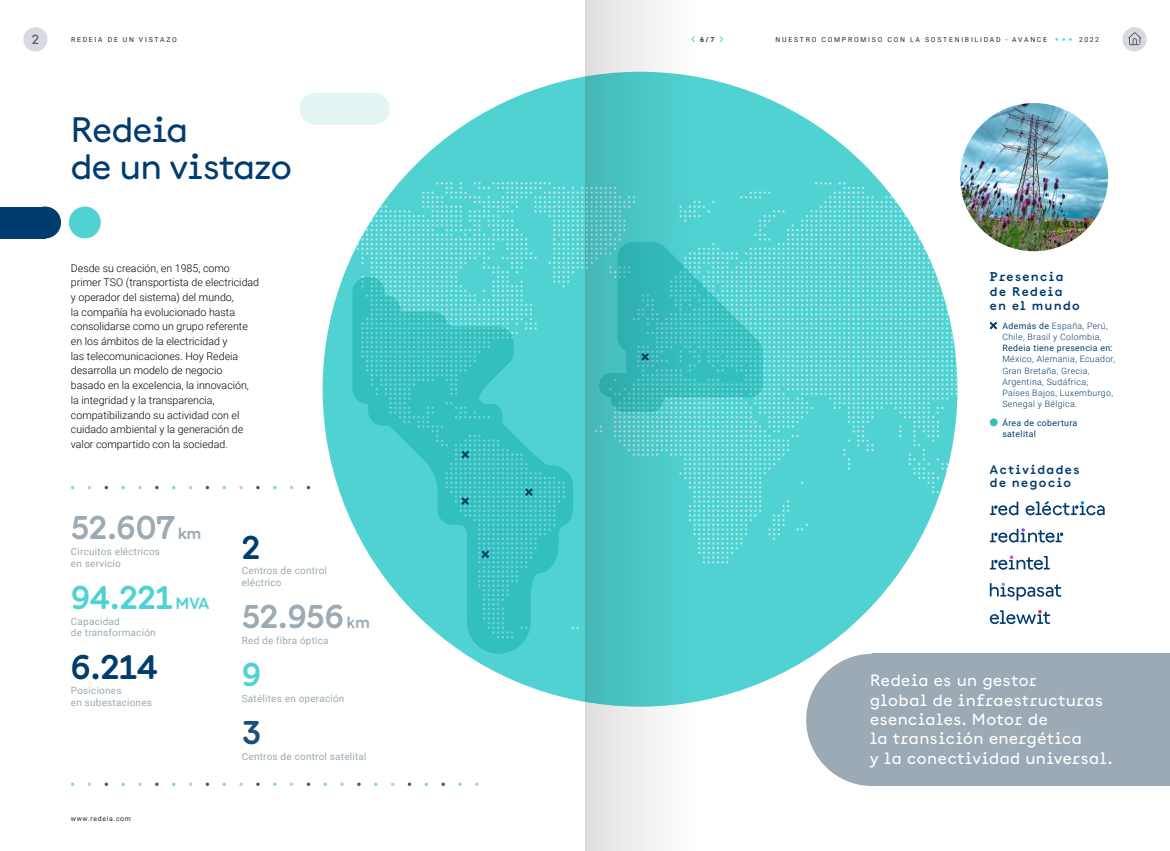
<style>
.page{position:relative;width:1170px;height:851px;background:#fff}
.page>*{position:absolute;margin:0;border:0;box-sizing:border-box;transform-origin:0 0}
.t1{font:500 35px/37.5px "Documan";letter-spacing:-.005em;color:#003c6e}
.t2{font:600 33.75px "Documan";color:#003c6e}
.t3{font:600 32.5px "Documan";letter-spacing:-.01em;color:#9baab4}
.t4{font:600 32.5px "Documan";color:#50d2d2}
.t5{font:600 32.5px "Documan";color:#003c6e}
.t6{font:600 32.5px "Documan";color:#1a507c}
.t7{font:500 16.25px/19.4px "Documan";letter-spacing:.045em;color:#fff}
.t8{font:500 13.12px "Documan";color:#575756}
.t9{font:600 12.5px/15px "Documan";letter-spacing:.13em;color:#003c6e}
.t10{font:300 10.62px/14.6px "Roboto";color:#000}
.t11{font:10px/11.9px "Roboto";letter-spacing:.02em;color:#9baab4}
.t12{font:300 8.75px/11.2px "Roboto";letter-spacing:.04em;color:#003c6e}
.t13{font:8.75px/11.2px "Roboto";letter-spacing:.04em;color:#003c6e}
.t14{font:6.88px "Roboto";letter-spacing:.255em;color:#282827}
.t15{font:6.88px "Roboto";letter-spacing:.1em;color:#282827}
.t16{font:700 6.88px "Roboto";color:#282827}
.s1{font-size:16.25px}
.s2{font-family:"Documan";font-weight:300;font-size:10px;color:#50d2d2}
.s3{font-weight:400}
</style>
<div class="page">
<div style="left:23px;top:27px;width:25px;height:24px;background:#d7dae2;border-radius:50%"></div>
<div style="left:1122px;top:27px;width:24px;height:24px;background:#d7dae2;border-radius:50%"></div>
<svg style="left:1128px;top:32px;width:13px;height:13px"></svg>
<div style="left:299px;top:93px;width:32px;height:32px;background:#e3f4f4;border-radius:50%"></div>
<div style="left:29px;top:206px;width:32px;height:32px;background:#003c6e;border-radius:50%"></div>
<div style="left:0;top:206px;width:45px;height:32px;background:#003c6e"></div>
<div style="left:69px;top:206px;width:32px;height:32px;background:#50d2d2;border-radius:50%"></div>
<svg style="left:155px;top:485px;width:4px;height:4px"></svg>
<svg style="left:256px;top:485px;width:4px;height:4px"></svg>
<svg style="left:222px;top:485px;width:4px;height:4px"></svg>
<svg style="left:121px;top:485px;width:4px;height:4px"></svg>
<svg style="left:239px;top:486px;width:4px;height:3px"></svg>
<svg style="left:138px;top:486px;width:4px;height:3px"></svg>
<svg style="left:719px;top:36px;width:4px;height:7px"></svg>
<div style="left:806px;top:653px;width:132px;height:132px;background:#9baab4;border-radius:50%"></div>
<div style="left:322px;top:72px;width:635px;height:634px;background:#50d2d2;border-radius:50%"></div>
<svg style="left:443px;top:638px;width:83px;height:15px"></svg>
<svg style="left:324px;top:182px;width:633px;height:456px"></svg>
<div style="left:315px;top:93px;width:58px;height:32px;background:#e3f4f4"></div>
<div style="left:358px;top:93px;width:31px;height:32px;background:#e3f4f4;border-radius:50%"></div>
<svg style="left:585px;top:0;width:109px;height:850px"></svg>
<img style="left:959px;top:103px;width:148px;height:148px;border-radius:74px">
<svg style="left:989px;top:322px;width:7px;height:7px"></svg>
<svg style="left:989px;top:418px;width:8px;height:8px"></svg>
<svg style="left:989px;top:501px;width:115px;height:14px"></svg>
<svg style="left:989px;top:555px;width:60px;height:14px"></svg>
<svg style="left:989px;top:610px;width:61px;height:14px"></svg>
<svg style="left:989px;top:528px;width:74px;height:14px"></svg>
<svg style="left:989px;top:582px;width:72px;height:18px"></svg>
<div style="left:872px;top:653px;width:297px;height:132px;background:#9baab4"></div>
<p class="t8" style="left:32px;top:28px;width:9px">2</p>
<p class="t14" style="left:71px;top:34px;width:107px">REDEIA DE UN VISTAZO</p>
<h2 class="t1" style="left:71px;top:105px;width:222px">Redeia<br>de un vistazo</h2>
<p class="t10" style="left:71px;top:260px;width:190px">Desde su creación, en 1985, como primer TSO (transportista de electricidad y operador del sistema) del mundo,<br>la compañía ha evolucionado hasta consolidarse como un grupo referente en los ámbitos de la electricidad y<br>las telecomunicaciones. Hoy Redeia desarrolla un modelo de negocio basado en la excelencia, la innovación, la integridad y la transparencia, compatibilizando su actividad con el cuidado ambiental y la generación de valor compartido con la sociedad.</p>
<p class="t3" style="left:71px;top:498px;width:132px">52.607 <span class="s1">km</span></p>
<p class="t11" style="left:71px;top:544px;width:91px">Circuitos eléctricos en servicio</p>
<p class="t4" style="left:71px;top:568px;width:140px">94.221 <span class="s1">MVA</span></p>
<p class="t11" style="left:71px;top:614px;width:86px">Capacidad<br>de transformación</p>
<p class="t2" style="left:71px;top:636px;width:88px">6.214</p>
<p class="t11" style="left:71px;top:684px;width:52px">Posiciones</p>
<p class="t11" style="left:71px;top:696px;width:83px">en subestaciones</p>
<p class="t15" style="left:71px;top:813px;width:62px">www.redeia.com</p>
<p class="t5" style="left:242px;top:518px;width:20px">2</p>
<p class="t11" style="left:242px;top:564px;width:87px">Centros de control eléctrico</p>
<p class="t3" style="left:242px;top:587px;width:130px">52.956 <span class="s1">km</span></p>
<p class="t11" style="left:242px;top:633px;width:88px">Red de fibra óptica</p>
<p class="t4" style="left:242px;top:645px;width:21px">9</p>
<p class="t11" style="left:242px;top:691px;width:104px">Satélites en operación</p>
<p class="t6" style="left:242px;top:703px;width:21px">3</p>
<p class="t11" style="left:242px;top:749px;width:126px">Centros de control satelital</p>
<p class="t16" style="left:700px;top:34px;width:16px">6 / 7</p>
<p class="t14" style="left:775px;top:34px;width:325px">NUESTRO COMPROMISO CON LA SOSTENIBILIDAD - AVANCE <span class="s2">• • •</span> 2022</p>
<h3 class="t9" style="left:989px;top:267px;width:75px">Presencia de Redeia</h3>
<h3 class="t9" style="left:989px;top:296px;width:91px">en el mundo</h3>
<p class="t12" style="left:1002px;top:319px;width:114px"><span class="s3">Además de</span> España, Perú,<br>Chile, Brasil y Colombia,<br><span class="s3">Redeia tiene presencia en:<br></span>México, Alemania, Ecuador,<br>Gran Bretaña, Grecia,<br>Argentina, Sudáfrica,<br>Países Bajos, Luxemburgo,<br>Senegal y Bélgica.</p>
<p class="t13" style="left:1002px;top:416px;width:77px">Área de cobertura satelital</p>
<h3 class="t9" style="left:989px;top:460px;width:91px;line-height:13.8px">Actividades de negocio</h3>
<h3 class="t7" style="left:870px;top:668px;width:243px">Redeia es un gestor<br>global de infraestructuras esenciales. Motor de<br>la transición energética<br>y la conectividad universal.</h3>
</div>
